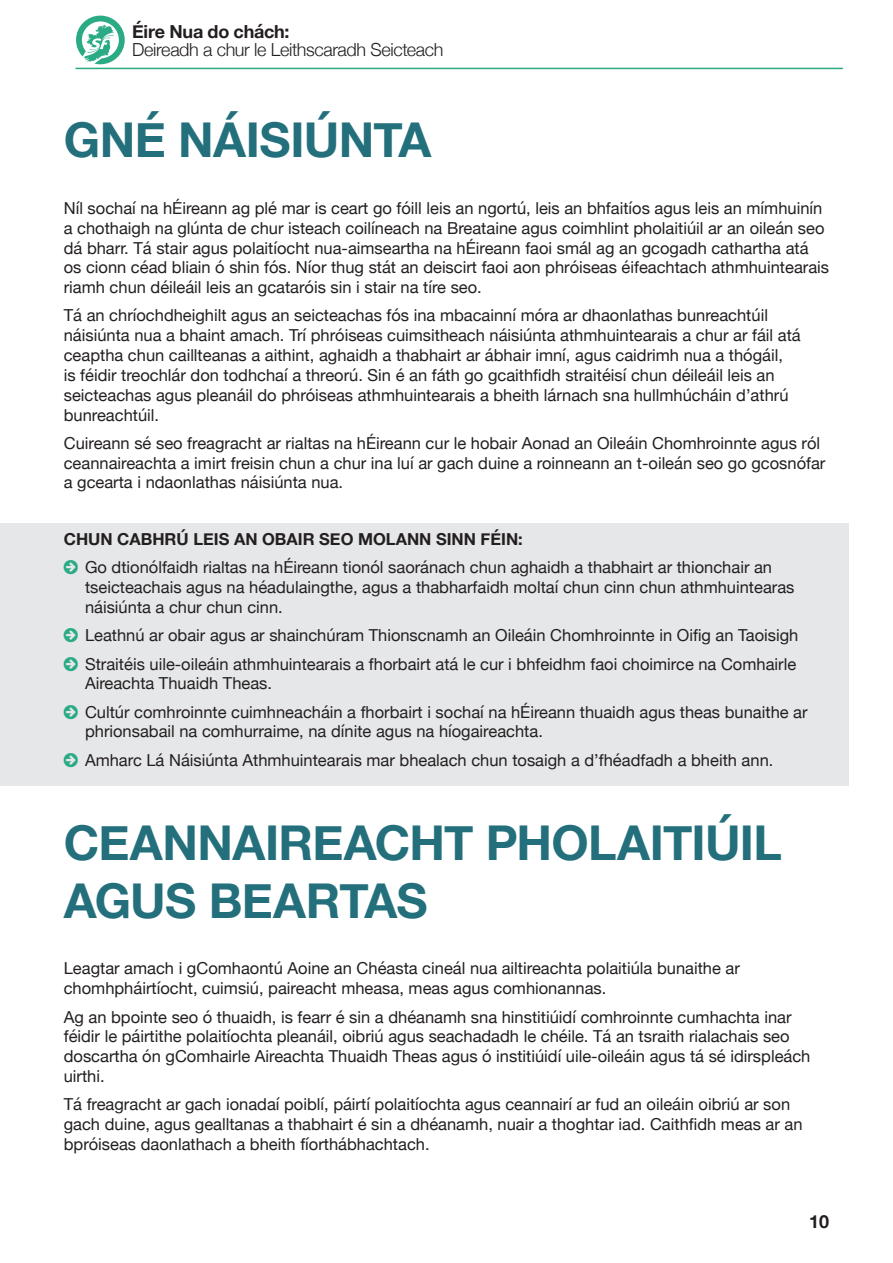
<style>
.page{position:relative;width:893px;height:1263px;background:#fff}
.page>*{position:absolute;margin:0;border:0;box-sizing:border-box;transform-origin:0 0}
.t1{font:700 48px/57.6px "Helvetica Neue";letter-spacing:-.015em;color:#236f7c}
.t2{font:300 18px "Helvetica Neue";letter-spacing:-.02em;color:#231f20}
.t3{font:700 18px "Helvetica Neue";letter-spacing:-.01em;color:#231f20}
.t4{font:16.5px/19.8px "Helvetica Neue";color:#231f20}
.t5{font:700 16.5px "Helvetica Neue";color:#231f20}
</style>
<div class="page">
<div style="left:0;top:523px;width:848px;height:262px;background:#e6e7e9"></div>
<svg style="left:76px;top:16px;width:49px;height:48px"></svg>
<hr style="left:76px;top:68px;width:766px;height:1px;background:#2aaa85">
<p class="t3" style="left:132px;top:18px;width:159px">Éire Nua do chách:</p>
<p class="t2" style="left:132px;top:35px;width:313px">Deireadh a chur le Leithscaradh Seicteach</p>
<h1 class="t1" style="left:64px;top:113px;width:369px">GNÉ NÁISIÚNTA</h1>
<p class="t4" style="left:64px;top:199px;width:767px">Níl sochaí na hÉireann ag plé mar is ceart go fóill leis an ngortú, leis an bhfaitíos agus leis an mímhuinín a chothaigh na glúnta de chur isteach coilíneach na Breataine agus coimhlint pholaitiúil ar an oileán seo dá bharr. Tá stair agus polaitíocht nua-aimseartha na hÉireann faoi smál ag an gcogadh cathartha atá os cionn céad bliain ó shin fós. Níor thug stát an deiscirt faoi aon phróiseas éifeachtach athmhuintearais riamh chun déileáil leis an gcataróis sin i stair na tíre seo.</p>
<p class="t4" style="left:64px;top:307px;width:738px">Tá an chríochdheighilt agus an seicteachas fós ina mbacainní móra ar dhaonlathas bunreachtúil náisiúnta nua a bhaint amach. Trí phróiseas cuimsitheach náisiúnta athmhuintearais a chur ar fáil atá ceaptha chun caillteanas a aithint, aghaidh a thabhairt ar ábhair imní, agus caidrimh nua a thógáil,<br>is féidir treochlár don todhchaí a threorú. Sin é an fáth go gcaithfidh straitéisí chun déileáil leis an seicteachas agus pleanáil do phróiseas athmhuintearais a bheith lárnach sna hullmhúcháin d’athrú bunreachtúil.</p>
<p class="t4" style="left:64px;top:434px;width:763px">Cuireann sé seo freagracht ar rialtas na hÉireann cur le hobair Aonad an Oileáin Chomhroinnte agus ról ceannaireachta a imirt freisin chun a chur ina luí ar gach duine a roinneann an t-oileán seo go gcosnófar a gcearta i ndaonlathas náisiúnta nua.</p>
<p class="t5" style="left:64px;top:526px;width:460px">CHUN CABHRÚ LEIS AN OBAIR SEO MOLANN SINN FÉIN:</p>
<p class="t4" style="left:85px;top:558px;width:711px">Go dtionólfaidh rialtas na hÉireann tionól saoránach chun aghaidh a thabhairt ar thionchair an tseicteachais agus na héadulaingthe, agus a thabharfaidh moltaí chun cinn chun athmhuintearas náisiúnta a chur chun cinn.</p>
<p class="t4" style="left:85px;top:622px;width:715px;line-height:28.3px">Leathnú ar obair agus ar shainchúram Thionscnamh an Oileáin Chomhroinnte in Oifig an Taoisigh<br>Straitéis uile-oileáin athmhuintearais a fhorbairt atá le cur i bhfeidhm faoi choimirce na Comhairle</p>
<p class="t4" style="left:85px;top:670px;width:724px;line-height:28.3px">Aireachta Thuaidh Theas.<br>Cultúr comhroinnte cuimhneacháin a fhorbairt i sochaí na hÉireann thuaidh agus theas bunaithe ar</p>
<p class="t4" style="left:85px;top:718px;width:690px;line-height:28.3px">phrionsabail na comhurraime, na dínite agus na híogaireachta.<br>Amharc Lá Náisiúnta Athmhuintearais mar bhealach chun tosaigh a d’fhéadfadh a bheith ann.</p>
<h1 class="t1" style="left:64px;top:815px;width:720px">CEANNAIREACHT PHOLAITIÚIL<br>AGUS BEARTAS</h1>
<p class="t4" style="left:64px;top:959px;width:678px">Leagtar amach i gComhaontú Aoine an Chéasta cineál nua ailtireachta polaitiúla bunaithe ar chomhpháirtíocht, cuimsiú, paireacht mheasa, meas agus comhionannas.</p>
<p class="t4" style="left:64px;top:1008px;width:748px">Ag an bpointe seo ó thuaidh, is fearr é sin a dhéanamh sna hinstitiúidí comhroinnte cumhachta inar féidir le páirtithe polaitíochta pleanáil, oibriú agus seachadadh le chéile. Tá an tsraith rialachais seo doscartha ón gComhairle Aireachta Thuaidh Theas agus ó institiúidí uile-oileáin agus tá sé idirspleách uirthi.</p>
<p class="t4" style="left:64px;top:1095px;width:740px">Tá freagracht ar gach ionadaí poiblí, páirtí polaitíochta agus ceannairí ar fud an oileáin oibriú ar son gach duine, agus gealltanas a thabhairt é sin a dhéanamh, nuair a thoghtar iad. Caithfidh meas ar an bpróiseas daonlathach a bheith fíorthábhachtach.</p>
<p class="t3" style="left:809px;top:1207px;width:22px">10</p>
</div>
